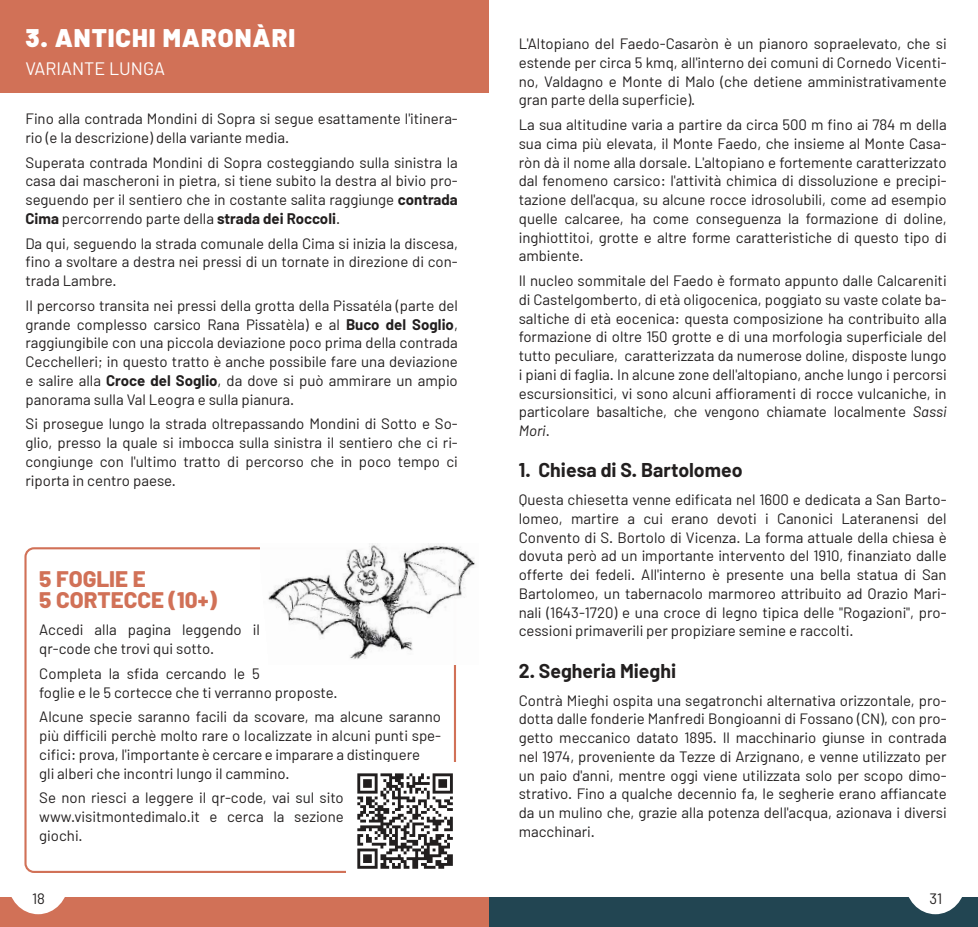
<style>
.page{position:relative;width:978px;height:927px;background:#fff}
.page>*{position:absolute;margin:0;border:0;box-sizing:border-box;transform-origin:0 0}
.t1{font:900 25.5px "Barlow";letter-spacing:.04em;color:#fff}
.t2{font:800 22.5px/21px "Barlow";color:#d17157}
.t3{font:700 19.5px "Barlow";color:#221f1f}
.t4{font:18px "Barlow";color:#fff}
.t5{font:15px/18.8px "Barlow";color:#221f1f;text-align:justify}
.s1{font-weight:700}
.s2{font-style:italic}
</style>
<div class="page">
<div style="left:0;top:897px;width:489px;height:30px;background:#d17157"></div>
<svg style="left:11px;top:897px;width:54px;height:17px"></svg>
<div style="left:24px;top:547px;width:432px;height:326px;border:2px solid #d17157;border-radius:9px"></div>
<img style="left:260px;top:543px;width:216px;height:121px">
<div style="left:0;top:0;width:489px;height:92px;background:#d17157"></div>
<div style="left:346px;top:762px;width:118px;height:118px;background:#fff"></div>
<svg style="left:357px;top:773px;width:96px;height:96px"></svg>
<div style="left:489px;top:897px;width:489px;height:30px;background:#224552"></div>
<svg style="left:908px;top:897px;width:54px;height:17px"></svg>
<h1 class="t1" style="left:26px;top:24px;width:271px">3. ANTICHI MARONÀRI</h1>
<p class="t4" style="left:26px;top:57px;width:141px">VARIANTE LUNGA</p>
<p class="t5" style="left:26px;top:109px;width:434px">Fino alla contrada Mondini di Sopra si segue esattamente l'itinera&shy;rio (e la descrizione) della variante media.</p>
<p class="t5" style="left:26px;top:152px;width:434px">Superata contrada Mondini di Sopra costeggiando sulla sinistra la casa dai mascheroni in pietra, si tiene subito la destra al bivio pro&shy;seguendo per il sentiero che in costante salita raggiunge <span class="s1">contrada Cima</span> percorrendo parte della <span class="s1">strada dei Roccoli</span>.</p>
<p class="t5" style="left:26px;top:233px;width:434px">Da qui, seguendo la strada comunale della Cima si inizia la discesa, fino a svoltare a destra nei pressi di un tornate in direzione di con&shy;trada Lambre.</p>
<p class="t5" style="left:26px;top:296px;width:434px">Il percorso transita nei pressi della grotta della Pissatéla (parte del grande complesso carsico Rana Pissatèla) e al <span class="s1">Buco del Soglio</span>, raggiungibile con una piccola deviazione poco prima della contrada Cecchelleri; in questo tratto è anche possibile fare una deviazione e salire alla <span class="s1">Croce del Soglio</span>, da dove si può ammirare un ampio panorama sulla Val Leogra e sulla pianura.</p>
<p class="t5" style="left:26px;top:414px;width:434px">Si prosegue lungo la strada oltrepassando Mondini di Sotto e So&shy;glio, presso la quale si imbocca sulla sinistra il sentiero che ci ri&shy;congiunge con l'ultimo tratto di percorso che in poco tempo ci riporta in centro paese.</p>
<h2 class="t2" style="left:39px;top:568px;width:179px">5 FOGLIE E<br>5 CORTECCE (10+)</h2>
<p class="t5" style="left:39px;top:620px;width:222px">Accedi alla pagina leggendo il qr-code che trovi qui sotto.</p>
<p class="t5" style="left:39px;top:664px;width:300px">Completa la sfida cercando le 5<br>foglie e le 5 cortecce che ti verranno proposte.</p>
<p class="t5" style="left:39px;top:707px;width:403px;text-align:left">Alcune specie saranno facili da scovare, ma alcune saranno più difÏcili perchè molto rare o localizzate in alcuni punti spe&shy;cifici: prova, l'importante è cercare e imparare a distinguere<br>gli alberi che incontri lungo il cammino.</p>
<p class="t5" style="left:39px;top:788px;width:306px">Se non riesci a leggere il qr-code, vai sul sito www.visitmontedimalo.it e cerca la sezione giochi.</p>
<p class="t5" style="left:32px;top:889px;width:14px">18</p>
<p class="t5" style="left:519px;top:34px;width:429px">L'Altopiano del Faedo-Casaròn è un pianoro sopraelevato, che si estende per circa 5 kmq, all'interno dei comuni di Cornedo Vicenti&shy;no, Valdagno e Monte di Malo (che detiene amministrativamente gran parte della superficie).</p>
<p class="t5" style="left:519px;top:115px;width:429px">La sua altitudine varia a partire da circa 500 m fino ai 784 m della sua cima più elevata, il Monte Faedo, che insieme al Monte Casa&shy;ròn dà il nome alla dorsale. L'altopiano e fortemente caratterizzato dal fenomeno carsico: l'attività chimica di dissoluzione e precipi&shy;tazione dell'acqua, su alcune rocce idrosolubili, come ad esempio quelle calcaree, ha come conseguenza la formazione di doline, inghiottitoi, grotte e altre forme caratteristiche di questo tipo di ambiente.</p>
<p class="t5" style="left:519px;top:271px;width:429px">Il nucleo sommitale del Faedo è formato appunto dalle Calcareniti di Castelgomberto, di età oligocenica, poggiato su vaste colate ba&shy;saltiche di età eocenica: questa composizione ha contribuito alla formazione di oltre 150 grotte e di una morfologia superficiale del tutto peculiare, caratterizzata da numerose doline, disposte lungo i piani di faglia. In alcune zone dell'altopiano, anche lungo i percorsi escursionsitici, vi sono alcuni afÏoramenti di rocce vulcaniche, in particolare basaltiche, che vengono chiamate localmente <span class="s2">Sassi Mori</span>.</p>
<h3 class="t3" style="left:519px;top:458px;width:225px">1. Chiesa di S. Bartolomeo</h3>
<p class="t5" style="left:519px;top:490px;width:429px">Questa chiesetta venne edificata nel 1600 e dedicata a San Barto&shy;lomeo, martire a cui erano devoti i Canonici Lateranensi del Convento di S. Bortolo di Vicenza. La forma attuale della chiesa è dovuta però ad un importante intervento del 1910, finanziato dalle offerte dei fedeli. All'interno è presente una bella statua di San Bartolomeo, un tabernacolo marmoreo attribuito ad Orazio Mari&shy;nali (1643-1720) e una croce di legno tipica delle "Rogazioni", pro&shy;cessioni primaverili per propiziare semine e raccolti.</p>
<h3 class="t3" style="left:519px;top:659px;width:159px">2. Segheria Mieghi</h3>
<p class="t5" style="left:519px;top:690px;width:429px">Contrà Mieghi ospita una segatronchi alternativa orizzontale, pro&shy;dotta dalle fonderie Manfredi Bongioanni di Fossano (CN), con pro&shy;getto meccanico datato 1895. Il macchinario giunse in contrada nel 1974, proveniente da Tezze di Arzignano, e venne utilizzato per un paio d'anni, mentre oggi viene utilizzata solo per scopo dimo&shy;strativo. Fino a qualche decennio fa, le segherie erano afÏancate da un mulino che, grazie alla potenza dell'acqua, azionava i diversi macchinari.</p>
<p class="t5" style="left:929px;top:889px;width:14px">31</p>
</div>
